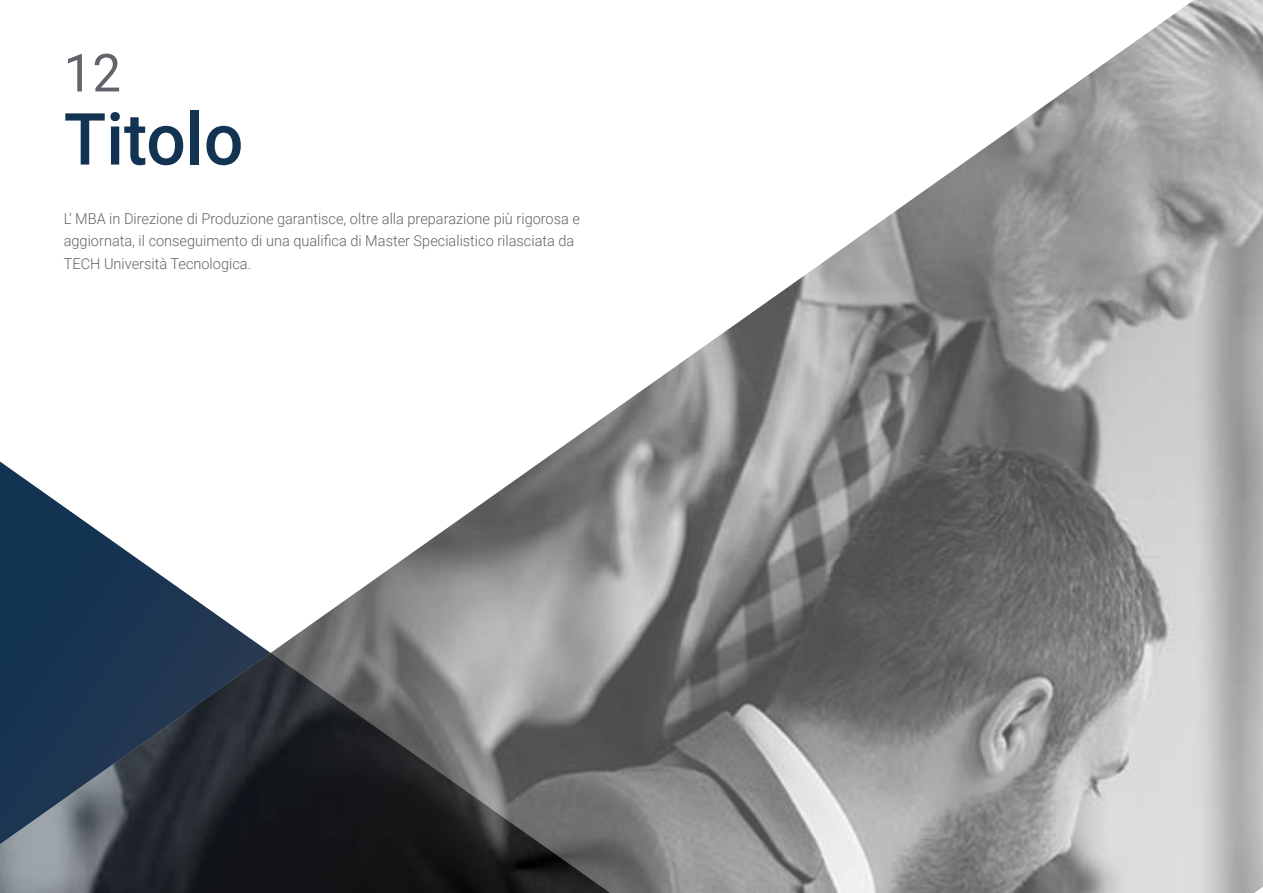
<style>
.page{position:relative;width:1263px;height:893px;background:#fff}
.page>*{position:absolute;margin:0;border:0;box-sizing:border-box;transform-origin:0 0}
.t1{font:500 72px "Roboto";color:#123352}
.t2{font:52.5px "Roboto";color:#61646a}
.t3{font:300 15px/22.5px "Roboto";color:#61646a}
</style>
<div class="page">
<img style="left:0;top:0;width:1263px;height:893px">
<h2 class="t2" style="left:64px;top:36px;width:59px">12</h2>
<h1 class="t1" style="left:64px;top:89px;width:181px">Titolo</h1>
<p class="t3" style="left:64px;top:207px;width:518px">L’ MBA in Direzione di Produzione garantisce, oltre alla preparazione più rigorosa e aggiornata, il conseguimento di una qualifica di Master Specialistico rilasciata da<br>TECH Università Tecnologica.</p>
</div>
